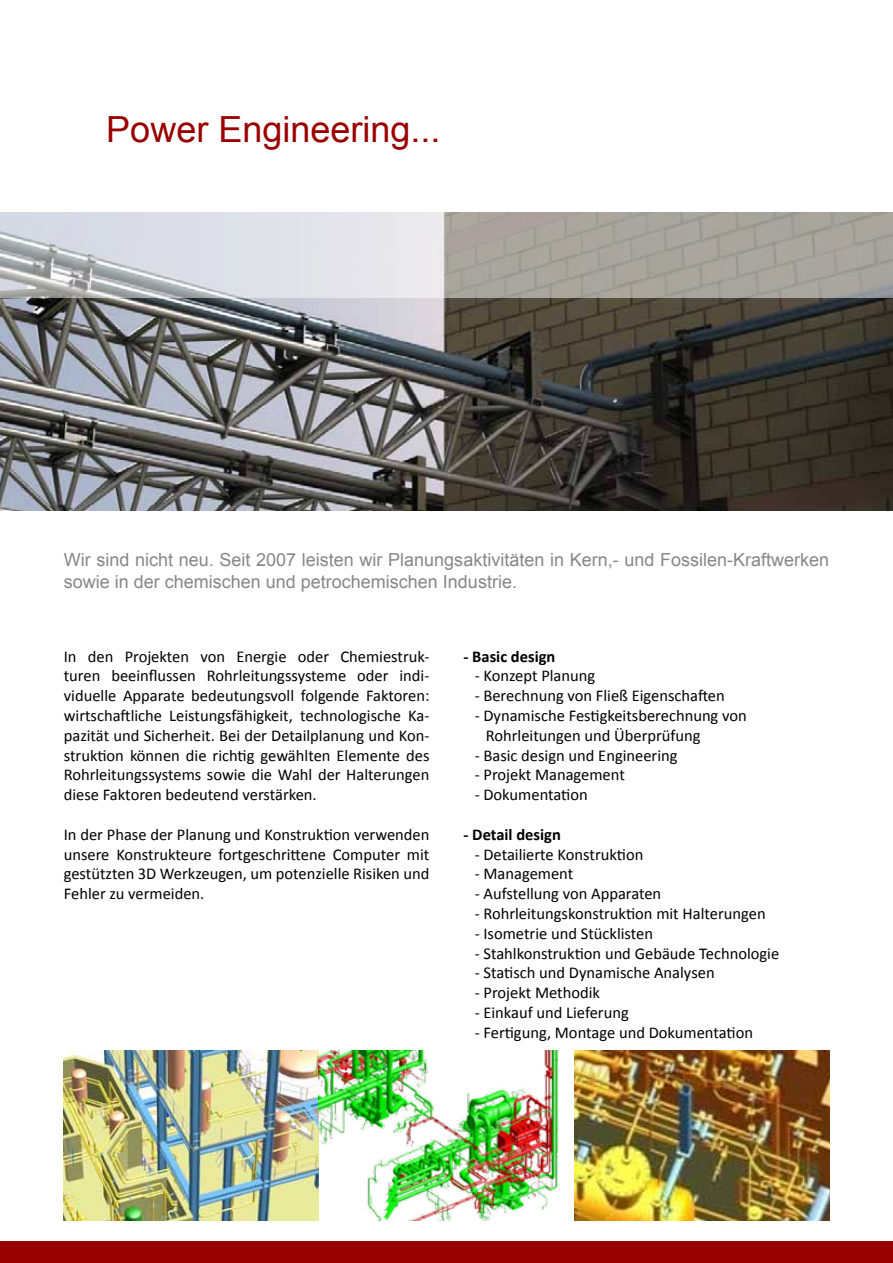
<style>
.page{position:relative;width:893px;height:1263px;background:#fff}
.page>*{position:absolute;margin:0;border:0;box-sizing:border-box;transform-origin:0 0}
.t1{font:36px "Arial";color:#990100}
.t2{font:18px/21.6px "Arial";color:#878787}
.t3{font:16.5px/19.8px "Calibri";color:#000;text-align:justify}
.t4{font:700 16.5px "Calibri";color:#000}
</style>
<div class="page">
<div style="left:0;top:1242px;width:893px;height:21px;background:#990100"></div>
<img style="left:0;top:298px;width:893px;height:212px">
<svg style="left:0;top:213px;width:893px;height:85px;background:#bebdbc"></svg>
<img style="left:64px;top:1050px;width:496px;height:170px">
<img style="left:574px;top:1050px;width:255px;height:170px">
<h1 class="t1" style="left:106px;top:106px;width:336px">Power Engineering...</h1>
<p class="t2" style="left:64px;top:549px;width:767px">Wir sind nicht neu. Seit 2007 leisten wir Planungsaktivitäten in Kern,- und Fossilen-Kraftwerken sowie in der chemischen und petrochemischen Industrie.</p>
<p class="t3" style="left:64px;top:646px;width:367px">In den Projekten von Energie oder Chemiestruk&shy;turen beeinflussen Rohrleitungssysteme oder indi&shy;viduelle Apparate bedeutungsvoll folgende Faktoren: wirtschaftliche Leistungsfähigkeit, technologische Ka&shy;pazität und Sicherheit. Bei der Detailplanung und Kon&shy;struktion können die richtig gewählten Elemente des Rohrleitungssystems sowie die Wahl der Halterungen diese Faktoren bedeutend verstärken.</p>
<p class="t3" style="left:64px;top:824px;width:367px">In der Phase der Planung und Konstruktion verwenden unsere Konstrukteure fortgeschrittene Computer mit gestützten 3D Werkzeugen, um potenzielle Risiken und Fehler zu vermeiden.</p>
<p class="t4" style="left:463px;top:645px;width:93px">- Basic design</p>
<p class="t3" style="left:475px;top:666px;width:122px">- Konzept Planung</p>
<p class="t3" style="left:475px;top:686px;width:252px">- Berechnung von Fließ Eigenschaften</p>
<p class="t3" style="left:486px;top:706px;width:262px;text-indent:-11px">- Dynamische Festigkeitsberechnung von<br>Rohrleitungen und Überprüfung</p>
<p class="t3" style="left:475px;top:745px;width:204px">- Basic design und Engineering</p>
<p class="t3" style="left:475px;top:765px;width:152px">- Projekt Management</p>
<p class="t3" style="left:475px;top:785px;width:115px">- Dokumentation</p>
<p class="t4" style="left:463px;top:824px;width:99px">- Detail design</p>
<p class="t3" style="left:475px;top:844px;width:170px">- Detailierte Konstruktion</p>
<p class="t3" style="left:475px;top:864px;width:100px">- Management</p>
<p class="t3" style="left:475px;top:884px;width:188px">- Aufstellung von Apparaten</p>
<p class="t3" style="left:475px;top:904px;width:292px">- Rohrleitungskonstruktion mit Halterungen</p>
<p class="t3" style="left:475px;top:923px;width:180px">- Isometrie und Stücklisten</p>
<p class="t3" style="left:475px;top:943px;width:306px">- Stahlkonstruktion und Gebäude Technologie</p>
<p class="t3" style="left:475px;top:963px;width:241px">- Statisch und Dynamische Analysen</p>
<p class="t3" style="left:475px;top:983px;width:127px">- Projekt Methodik</p>
<p class="t3" style="left:475px;top:1003px;width:156px">- Einkauf und Lieferung</p>
<p class="t3" style="left:475px;top:1022px;width:280px">- Fertigung, Montage und Dokumentation</p>
</div>
